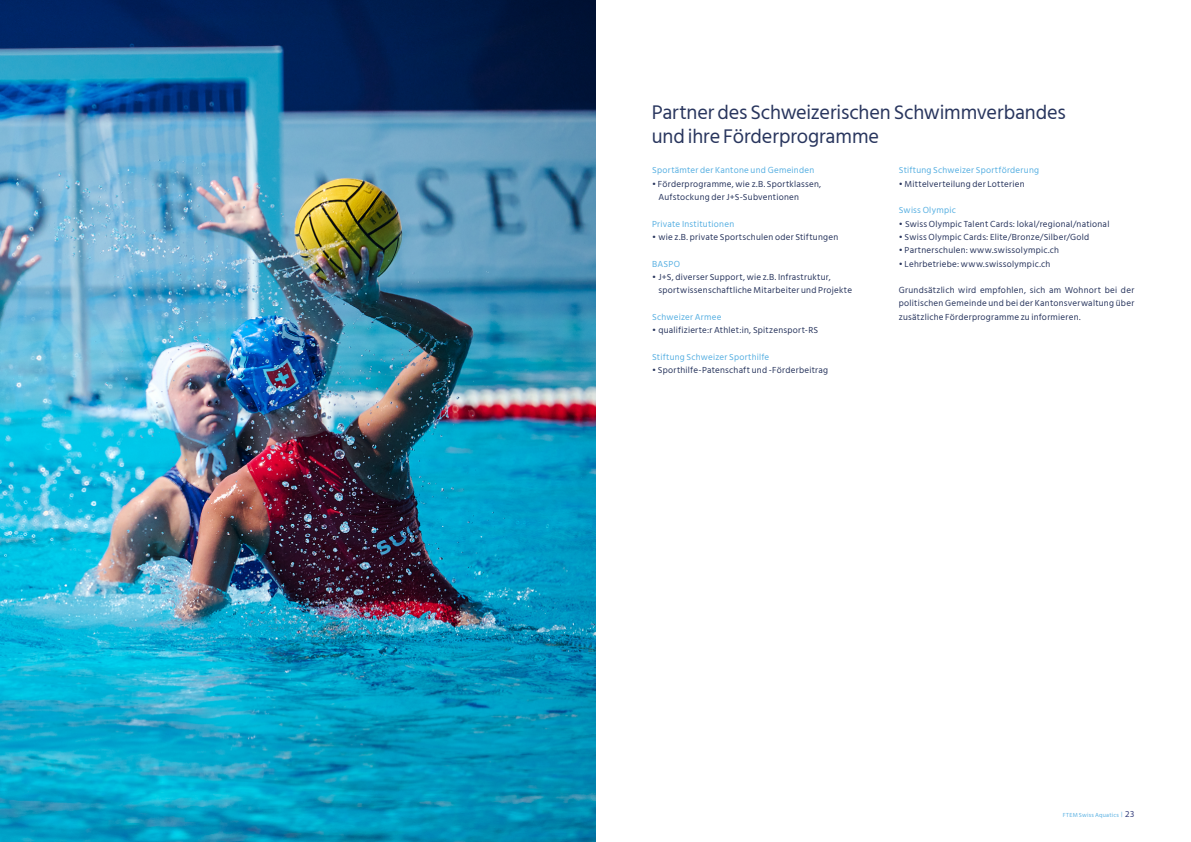
<style>
.page{position:relative;width:1191px;height:842px;background:#fff}
.page>*{position:absolute;margin:0;border:0;box-sizing:border-box;transform-origin:0 0}
.t1{font:20.2px/24px "Hind";letter-spacing:-.005em;color:#29365e}
.t2{font:9px/13.3px "Hind";letter-spacing:.03em;color:#29365e}
.t3{font:9px "Hind";letter-spacing:.025em;color:#58b0e2}
.t4{font:6px "Hind";letter-spacing:.04em;color:#58b0e2}
.s1{font-size:9px;color:#333d7b}
</style>
<div class="page">
<img style="left:0;top:0;width:595px;height:842px">
<h1 class="t1" style="left:651px;top:101px;width:416px">Partner des Schweizerischen Schwimmverbandes und ihre Förderprogramme</h1>
<p class="t3" style="left:652px;top:164px;width:164px">Sportämter der Kantone und Gemeinden</p>
<p class="t2" style="left:658px;top:178px;width:164px;text-indent:-6px">• Förderprogramme, wie z.B. Sportklassen,<br>Aufstockung der J+S-Subventionen</p>
<p class="t3" style="left:652px;top:218px;width:83px">Private Institutionen</p>
<p class="t2" style="left:652px;top:231px;width:187px">• wie z.B. private Sportschulen oder Stiftungen</p>
<p class="t3" style="left:652px;top:257px;width:29px">BASPO</p>
<p class="t2" style="left:658px;top:271px;width:195px;text-indent:-6px">• J+S, diverser Support, wie z.B. Infrastruktur, sportwissenschaftliche Mitarbeiter und Projekte</p>
<p class="t3" style="left:652px;top:311px;width:71px">Schweizer Armee</p>
<p class="t2" style="left:652px;top:324px;width:167px">• qualifizierte:r Athlet:in, Spitzensport-RS</p>
<p class="t3" style="left:652px;top:351px;width:119px">Stiftung Schweizer Sporthilfe</p>
<p class="t2" style="left:652px;top:364px;width:177px">• Sporthilfe-Patenschaft und -Förderbeitrag</p>
<p class="t3" style="left:899px;top:164px;width:142px">Stiftung Schweizer Sportförderung</p>
<p class="t2" style="left:899px;top:178px;width:127px">• Mittelverteilung der Lotterien</p>
<p class="t3" style="left:899px;top:204px;width:59px">Swiss Olympic</p>
<p class="t2" style="left:899px;top:217px;width:212px">• Swiss Olympic Talent Cards: lokal/regional/national</p>
<p class="t2" style="left:899px;top:231px;width:192px">• Swiss Olympic Cards: Elite/Bronze/Silber/Gold</p>
<p class="t2" style="left:899px;top:244px;width:162px">• Partnerschulen: www.swissolympic.ch</p>
<p class="t2" style="left:899px;top:257px;width:153px">• Lehrbetriebe: www.swissolympic.ch</p>
<p class="t2" style="left:899px;top:284px;width:237px;text-align:justify">Grundsätzlich wird empfohlen, sich am Wohnort bei der politischen Gemeinde und bei der Kantonsverwaltung über zusätzliche Förderprogramme zu informieren.</p>
<p class="t4" style="left:1063px;top:811px;width:73px">FTEM Swiss Aquatics | <span class="s1">23</span></p>
</div>
